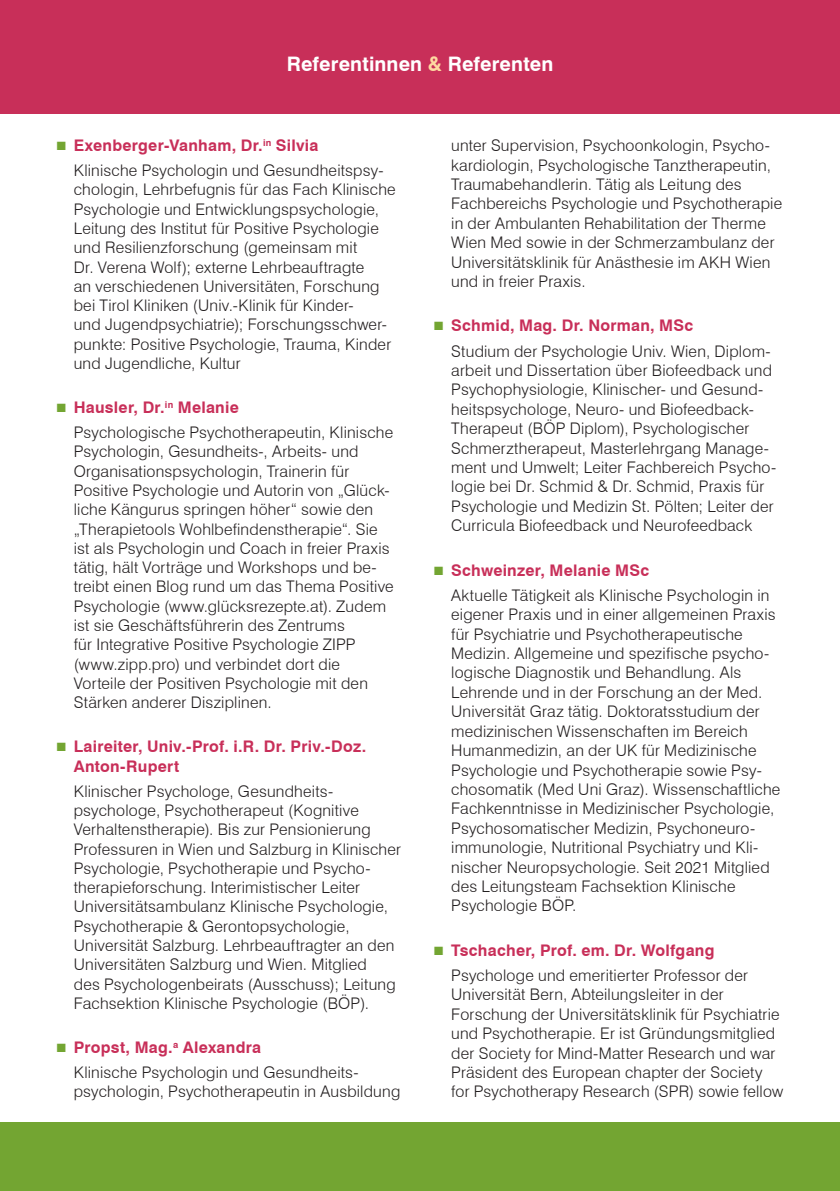
<style>
.page{position:relative;width:840px;height:1191px;background:#fff}
.page>*{position:absolute;margin:0;border:0;box-sizing:border-box;transform-origin:0 0}
.t1{font:700 20px "Swiss 721 BT";letter-spacing:.01em;color:#fff}
.ReferentInnenbeschre{font:300 16px/19.4px "Swiss 721 BT";letter-spacing:.015em;color:#231f20}
.t2{font:700 16px/19.2px "Swiss 721 BT";letter-spacing:.015em;color:#c82f59}
.s1{color:#fed9a1}
.s2{color:#73a532}
</style>
<div class="page">
<div style="left:0;top:1123px;width:839px;height:68px;background:#73a532"></div>
<div style="left:0;top:0;width:839px;height:113px;background:#c82f59"></div>
<p class="t1" style="left:286px;top:52px;width:268px">Referentinnen <span class="s1">&amp;</span> Referenten</p>
<p class="t2" style="left:57px;top:136px;width:263px"><span class="s2">■</span> Exenberger-Vanham, Dr.<sup>in</sup> Silvia</p>
<p class="ReferentInnenbeschre" style="left:74px;top:161px;width:323px">Klinische Psychologin und Gesundheitspsy&shy;chologin, Lehrbefugnis für das Fach Klinische Psychologie und Entwicklungspsychologie, Leitung des Institut für Positive Psychologie und Resilienzforschung (gemeinsam mit<br>Dr. Verena Wolf); externe Lehrbeauftragte<br>an verschiedenen Universitäten, Forschung bei Tirol Kliniken (Univ.-Klinik für Kinder-<br>und Jugendpsychiatrie); Forschungsschwer&shy;punkte: Positive Psychologie, Trauma, Kinder und Jugendliche, Kultur</p>
<p class="t2" style="left:57px;top:398px;width:183px"><span class="s2">■</span> Hausler, Dr.<sup>in</sup> Melanie</p>
<p class="ReferentInnenbeschre" style="left:74px;top:423px;width:321px">Psychologische Psychotherapeutin, Klinische Psychologin, Gesundheits-, Arbeits- und Organisationspsychologin, Trainerin für Positive Psychologie und Autorin von „Glück&shy;liche Kängurus springen höher“ sowie den „Therapietools Wohlbefindenstherapie“. Sie ist als Psychologin und Coach in freier Praxis tätig, hält Vorträge und Workshops und be&shy;treibt einen Blog rund um das Thema Positive Psychologie (www.glücksrezepte.at). Zudem ist sie Geschäftsführerin des Zentrums<br>für Integrative Positive Psychologie ZIPP (www.zipp.pro) und verbindet dort die Vorteile der Positiven Psychologie mit den Stärken anderer Disziplinen.</p>
<p class="t2" style="left:74px;top:737px;width:294px;text-indent:-17px"><span class="s2">■</span> Laireiter, Univ.-Prof. i.R. Dr. Priv.-Doz.<br>Anton-Rupert</p>
<p class="ReferentInnenbeschre" style="left:74px;top:781px;width:328px">Klinischer Psychologe, Gesundheits&shy;psychologe, Psychotherapeut (Kognitive Verhaltenstherapie). Bis zur Pensionierung Professuren in Wien und Salzburg in Klinischer Psychologie, Psychotherapie und Psycho&shy;therapieforschung. Interimistischer Leiter Universitätsambulanz Klinische Psychologie, Psychotherapie &amp; Gerontopsychologie, Universität Salzburg. Lehrbeauftragter an den Universitäten Salzburg und Wien. Mitglied<br>des Psychologenbeirats (Ausschuss); Leitung Fachsektion Klinische Psychologie (BÖP).</p>
<p class="t2" style="left:57px;top:1037px;width:206px"><span class="s2">■</span> Propst, Mag.<sup>a</sup> Alexandra</p>
<p class="ReferentInnenbeschre" style="left:74px;top:1062px;width:328px">Klinische Psychologin und Gesundheits&shy;psychologin, Psychotherapeutin in Ausbildung</p>
<p class="ReferentInnenbeschre" style="left:451px;top:136px;width:332px">unter Supervision, Psychoonkologin, Psycho&shy;kardiologin, Psychologische Tanztherapeutin, Traumabehandlerin. Tätig als Leitung des Fachbereichs Psychologie und Psychotherapie in der Ambulanten Rehabilitation der Therme Wien Med sowie in der Schmerzambulanz der Universitätsklinik für Anästhesie im AKH Wien und in freier Praxis.</p>
<p class="t2" style="left:434px;top:316px;width:260px"><span class="s2">■</span> Schmid, Mag. Dr. Norman, MSc</p>
<p class="ReferentInnenbeschre" style="left:451px;top:341px;width:326px">Studium der Psychologie Univ. Wien, Diplom&shy;arbeit und Dissertation über Biofeedback und Psychophysiologie, Klinischer- und Gesund&shy;heitspsychologe, Neuro- und Biofeedback-Therapeut (BÖP Diplom), Psychologischer Schmerztherapeut, Masterlehrgang Manage&shy;ment und Umwelt; Leiter Fachbereich Psycho&shy;logie bei Dr. Schmid &amp; Dr. Schmid, Praxis für Psychologie und Medizin St. Pölten; Leiter der Curricula Biofeedback und Neurofeedback</p>
<p class="t2" style="left:434px;top:560px;width:216px"><span class="s2">■</span> Schweinzer, Melanie MSc</p>
<p class="ReferentInnenbeschre" style="left:451px;top:585px;width:330px">Aktuelle Tätigkeit als Klinische Psychologin in eigener Praxis und in einer allgemeinen Praxis für Psychiatrie und Psychotherapeutische Medizin. Allgemeine und spezifische psycho&shy;logische Diagnostik und Behandlung. Als Lehrende und in der Forschung an der Med.<br>Universität Graz tätig. Doktoratsstudium der medizinischen Wissenschaften im Bereich Humanmedizin, an der UK für Medizinische Psychologie und Psychotherapie sowie Psy&shy;chosomatik (Med Uni Graz). Wissenschaftliche Fachkenntnisse in Medizinischer Psychologie, Psychosomatischer Medizin, Psychoneuro&shy;immunologie, Nutritional Psychiatry und Kli&shy;nischer Neuropsychologie. Seit 2021 Mitglied des Leitungsteam Fachsektion Klinische Psychologie BÖP.</p>
<p class="t2" style="left:434px;top:940px;width:281px"><span class="s2">■</span> Tschacher, Prof. em. Dr. Wolfgang</p>
<p class="ReferentInnenbeschre" style="left:451px;top:965px;width:333px">Psychologe und emeritierter Professor der Universität Bern, Abteilungsleiter in der Forschung der Universitätsklinik für Psychiatrie und Psychotherapie. Er ist Gründungsmitglied der Society for Mind-Matter Research und war Präsident des European chapter der Society for Psychotherapy Research (SPR) sowie fellow</p>
</div>
